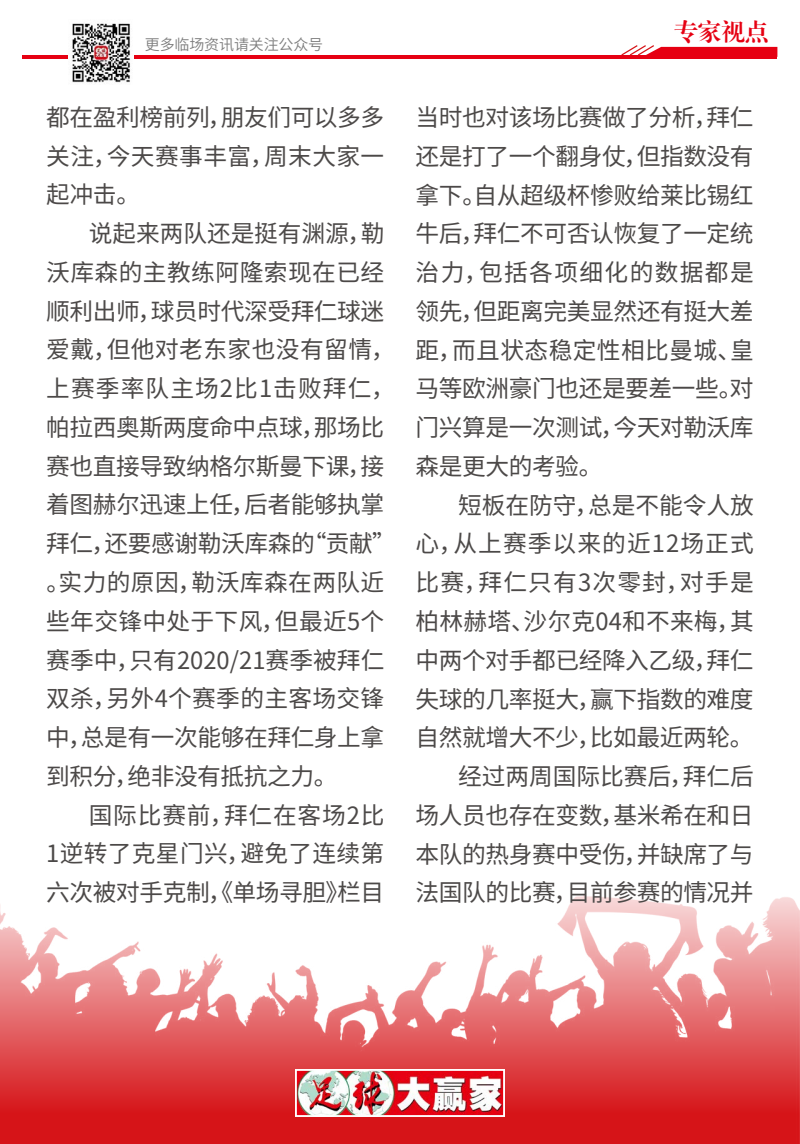
<style>
.page{position:relative;width:800px;height:1144px;background:#fff}
.page>*{position:absolute;margin:0;border:0;box-sizing:border-box;transform-origin:0 0}
.t1{font:23.75px/38.8px "Noto Sans Hans";letter-spacing:-.02em;color:#4c4948;text-align:justify}
.t2{font:23.75px "CT Biao Song SJ";color:#e60012}
.t3{font:600 15px "Noto Sans Hans";letter-spacing:-.01em;color:#7d7d7d}
</style>
<div class="page">
<hr style="left:22px;top:55px;width:755px;height:4px;background:#e60012">
<svg style="left:621px;top:45px;width:156px;height:10px"></svg>
<img style="left:68px;top:23px;width:66px;height:60px">
<img style="left:0;top:894px;width:800px;height:250px">
<img style="left:298px;top:1072px;width:204px;height:42px">
<div style="left:295px;top:1069px;width:210px;height:48px;border:2px solid #fff"></div>
<p class="t3" style="left:145px;top:36px;width:180px">更多临场资讯请关注公众号</p>
<p class="t1" style="left:46px;top:98px;width:340px">都在盈利榜前列，朋友们可以多多关注，今天赛事丰富，周末大家一起冲击。</p>
<p class="t1" style="left:46px;top:214px;width:351px;text-align:left;text-indent:42px">说起来两队还是挺有渊源，勒沃库森的主教练阿隆索现在已经顺利出师，球员时代深受拜仁球迷爱戴，但他对老东家也没有留情，上赛季率队主场2比1击败拜仁，帕拉西奥斯两度命中点球，那场比赛也直接导致纳格尔斯曼下课，接着图赫尔迅速上任，后者能够执掌拜仁，还要感谢勒沃库森的“贡献”。实力的原因，勒沃库森在两队近些年交锋中处于下风，但最近5个赛季中，只有2020/21赛季被拜仁双杀，另外4个赛季的主客场交锋中，总是有一次能够在拜仁身上拿到积分，绝非没有抵抗之力。</p>
<p class="t1" style="left:46px;top:796px;width:340px;text-indent:42px">国际比赛前，拜仁在客场2比1逆转了克星门兴，避免了连续第六次被对手克制，《单场寻胆》栏目</p>
<p class="t2" style="left:674px;top:20px;width:96px">专家视点</p>
<p class="t1" style="left:416px;top:98px;width:340px">当时也对该场比赛做了分析，拜仁还是打了一个翻身仗，但指数没有拿下。自从超级杯惨败给莱比锡红牛后，拜仁不可否认恢复了一定统治力，包括各项细化的数据都是领先，但距离完美显然还有挺大差距，而且状态稳定性相比曼城、皇马等欧洲豪门也还是要差一些。对门兴算是一次测试，今天对勒沃库森是更大的考验。</p>
<p class="t1" style="left:416px;top:486px;width:340px;text-align:right">短板在防守，总是不能令人放<br>心，从上赛季以来的近12场正式比赛，拜仁只有3次零封，对手是柏林赫塔、沙尔克04和不来梅，其中两个对手都已经降入乙级，拜仁失球的几率挺大，赢下指数的难度自然就增大不少，比如最近两轮。经过两周国际比赛后，拜仁后<br>场人员也存在变数，基米希在和日本队的热身赛中受伤，并缺席了与法国队的比赛，目前参赛的情况并</p>
</div>
